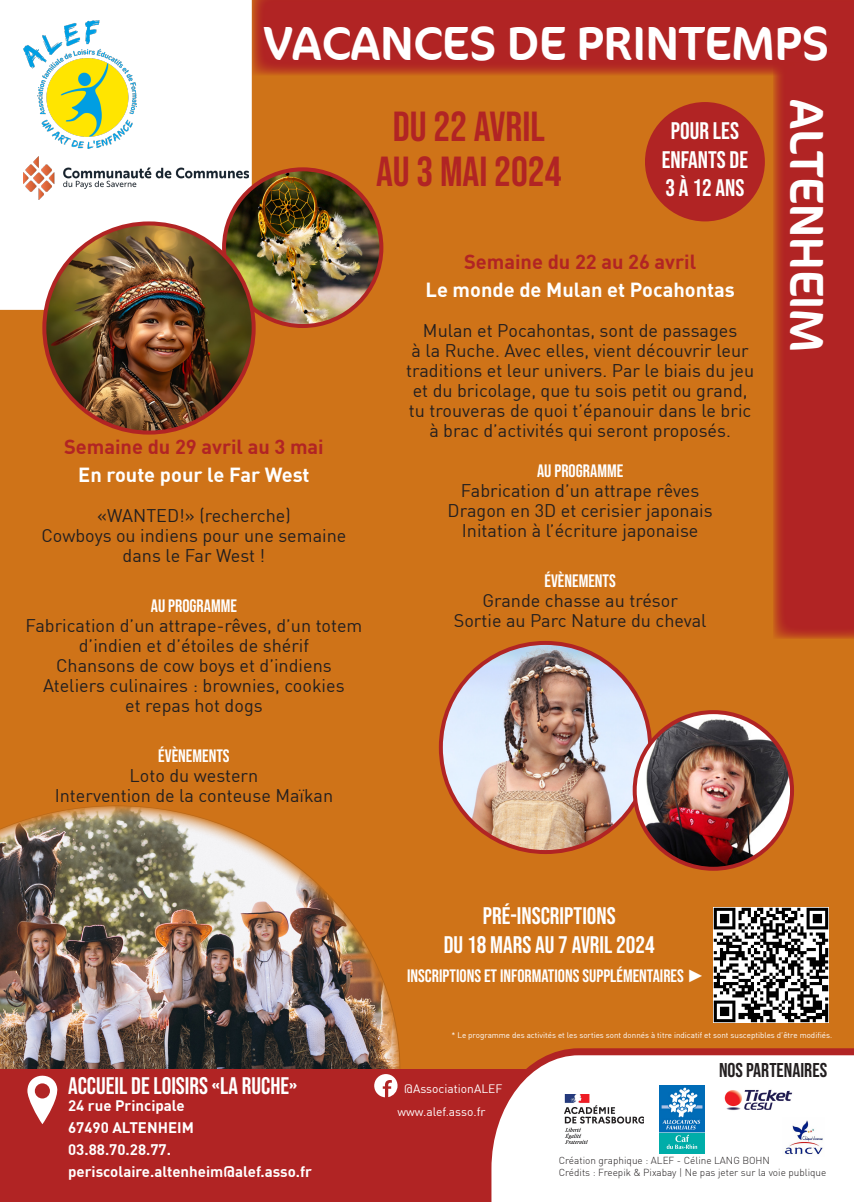
<style>
.page{position:relative;width:854px;height:1202px;background:#fff}
.page>*{position:absolute;margin:0;border:0;box-sizing:border-box;transform-origin:0 0}
.t1{font:48px "Cocon Offc";color:#fff}
.t2{font:42px "Bebas Neue";color:#b12424}
.t3{font:24px/28.8px "Bebas Neue";color:#fff;text-align:center}
.t4{font:700 20px "DINOT";color:#fff}
.t5{font:700 20px "DINOT";color:#b12424}
.t6{font:20px "Bebas Neue";color:#231f20}
.t7{font:18px/20px "DINOT";color:#231f20;text-align:center}
.t8{font:18px "Bebas Neue";color:#fff}
.t9{font:700 15px/22px "DINOT";color:#fff}
.t10{font:12px "DINOT";color:#fff}
.t11{font:300 10px/12px "DINOT";color:#231f20}
.t12{font:8px "DINOT";color:#fff}
.s1{font-family:"Monotype Corsiva"}
</style>
<div class="page">
<div style="left:0;top:76px;width:853px;height:994px;background:#cf7318"></div>
<img style="left:0;top:805px;width:400px;height:265px">
<div style="left:0;top:1070px;width:853px;height:132px;background:#b12424"></div>
<svg style="left:481px;top:1045px;width:372px;height:157px;background:#f3e0db"></svg>
<svg style="left:27px;top:1075px;width:31px;height:49px"></svg>
<svg style="left:374px;top:1074px;width:23px;height:23px"></svg>
<div style="left:252px;top:0;width:601px;height:76px;background:#b12424"></div>
<img style="left:564px;top:1094px;width:79px;height:49px">
<img style="left:782px;top:1118px;width:42px;height:38px">
<img style="left:718px;top:1086px;width:79px;height:28px">
<img style="left:659px;top:1086px;width:45px;height:67px">
<div style="left:772px;top:49px;width:81px;height:589px;background:#b12424"></div>
<img style="left:713px;top:907px;width:115px;height:115px">
<svg style="left:0;top:0;width:252px;height:310px"></svg>
<div style="left:644px;top:102px;width:120px;height:119px;background:#b12424;border-radius:50%"></div>
<img style="left:23px;top:21px;width:113px;height:128px">
<img style="left:23px;top:157px;width:225px;height:43px">
<img style="left:440px;top:643px;width:210px;height:209px;border-radius:105px">
<img style="left:634px;top:712px;width:157px;height:157px;border-radius:78px">
<div style="left:632px;top:710px;width:161px;height:161px;border:4px solid #b12424;border-radius:50%"></div>
<img style="left:224px;top:169px;width:157px;height:157px;border-radius:78px">
<div style="left:222px;top:167px;width:161px;height:161px;border:4px solid #b12424;border-radius:50%"></div>
<img style="left:44px;top:223px;width:209px;height:210px;border-radius:105px">
<p class="t1" style="left:263px;top:15px;width:567px">VACANCES DE PRINTEMPS</p>
<p class="t2" style="left:392px;top:103px;width:154px">DU 22 AVRIL</p>
<p class="t2" style="left:376px;top:148px;width:187px">AU 3 MAI 2024</p>
<p class="t3" style="left:661px;top:116px;width:88px">POUR LES<br>ENFANTS DE<br>3 À 12 ANS</p>
<p class="t5" style="left:64px;top:431px;width:261px">Semaine du 29 avril au 3 mai</p>
<p class="t4" style="left:78px;top:459px;width:233px">En route pour le Far West</p>
<p class="t7" style="left:97px;top:504px;width:195px">«WANTED!» (recherche)</p>
<p class="t7" style="left:41px;top:524px;width:306px">Cowboys ou indiens pour une semaine dans le Far West !</p>
<p class="t8" style="left:151px;top:595px;width:88px">AU PROGRAMME</p>
<p class="t7" style="left:26px;top:614px;width:338px">Fabrication d’un attrape-rêves, d’un totem d’indien et d’étoiles de shérif<br>Chansons de cow boys et d’indiens</p>
<p class="t7" style="left:43px;top:674px;width:303px">Ateliers culinaires : brownies, cookies et repas hot dogs</p>
<p class="t8" style="left:158px;top:745px;width:73px">ÉVÈNEMENTS</p>
<p class="t7" style="left:130px;top:764px;width:130px">Loto du western</p>
<p class="t7" style="left:55px;top:784px;width:280px">Intervention de la conteuse Maïkan</p>
<p class="t5" style="left:464px;top:246px;width:234px">Semaine du 22 au 26 avril</p>
<p class="t4" style="left:425px;top:274px;width:311px">Le monde de Mulan et Pocahontas</p>
<p class="t7" style="left:406px;top:318px;width:349px">Mulan et Pocahontas, sont de passages<br>à la Ruche. Avec elles, vient découvrir leur traditions et leur univers. Par le biais du jeu et du bricolage, que tu sois petit ou grand, tu trouveras de quoi t’épanouir dans le bric à brac d’activités qui seront proposés.</p>
<p class="t8" style="left:537px;top:460px;width:88px">AU PROGRAMME</p>
<p class="t7" style="left:461px;top:478px;width:240px">Fabrication d’un attrape rêves</p>
<p class="t7" style="left:447px;top:498px;width:266px">Dragon en 3D et cerisier japonais</p>
<p class="t7" style="left:461px;top:518px;width:238px">Initation à l’écriture japonaise</p>
<p class="t8" style="left:544px;top:570px;width:73px">ÉVÈNEMENTS</p>
<p class="t7" style="left:482px;top:588px;width:197px">Grande chasse au trésor</p>
<p class="t7" style="left:453px;top:608px;width:254px">Sortie au Parc Nature du cheval</p>
<p class="t1" style="left:834px;top:99px;width:255px;rotate:90deg">ALTENHEIM</p>
<p class="t3" style="left:482px;top:901px;width:134px">PRÉ-INSCRIPTIONS</p>
<p class="t3" style="left:443px;top:930px;width:212px">DU 18 MARS AU 7 AVRIL 2024</p>
<p class="t8" style="left:407px;top:965px;width:299px">INSCRIPTIONS ET INFORMATIONS SUPPLÉMENTAIRES <span class="s1">►</span></p>
<p class="t12" style="left:451px;top:1029px;width:382px">* Le programme des activités et les sorties sont donnés à titre indicatif et sont susceptibles d’être modifiés.</p>
<p class="t3" style="left:68px;top:1071px;width:230px">ACCUEIL DE LOISIRS «LA RUCHE»</p>
<p class="t10" style="left:404px;top:1079px;width:100px">@AssociationALEF</p>
<p class="t9" style="left:68px;top:1094px;width:118px">24 rue Principale</p>
<p class="t9" style="left:68px;top:1116px;width:127px">67490 ALTENHEIM</p>
<p class="t9" style="left:68px;top:1138px;width:245px">03.88.70.28.77. periscolaire.altenheim@alef.asso.fr</p>
<p class="t10" style="left:397px;top:1103px;width:89px">www.alef.asso.fr</p>
<p class="t6" style="left:718px;top:1059px;width:109px">NOS PARTENAIRES</p>
<p class="t11" style="left:558px;top:1154px;width:269px">Création graphique : ALEF - Céline LANG BOHN<br>Crédits : Freepik &amp; Pixabay | Ne pas jeter sur la voie publique</p>
</div>
